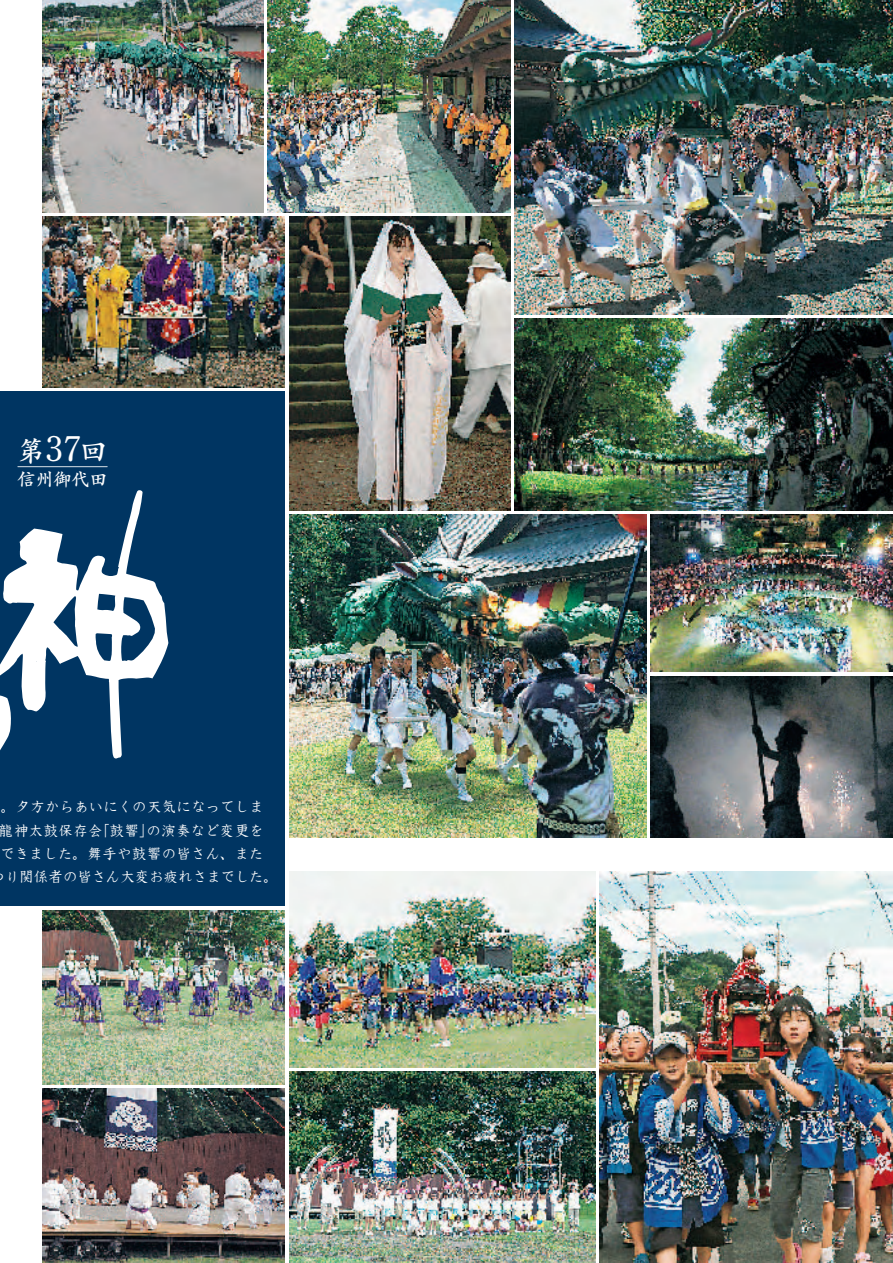
<style>
.page{position:relative;width:893px;height:1263px;background:#fff}
.page>*{position:absolute;margin:0;border:0;box-sizing:border-box;transform-origin:0 0}
.t1{font:34.05px "Futo Min A101 Pro Bold 90 pv RKSJ H";color:#fff}
.t2{font:27.6px "Greco Std DB 90 pv RKSJ H";color:#fff}
.t3{font:18px "Greco Std DB 90 pv RKSJ H";color:#fff}
.t4{font:14.85px/23.4px "DF Kyo Ka Sho Std W4 90 pv RKSJ H";letter-spacing:-.02em;color:#fff;text-align:right}
</style>
<div class="page">
<img style="left:514px;top:0;width:378px;height:315px">
<img style="left:514px;top:319px;width:378px;height:191px">
<img style="left:650px;top:515px;width:242px;height:157px">
<img style="left:289px;top:515px;width:357px;height:323px">
<img style="left:650px;top:676px;width:242px;height:162px">
<img style="left:599px;top:872px;width:293px;height:391px">
<img style="left:289px;top:872px;width:306px;height:195px">
<img style="left:289px;top:1072px;width:306px;height:191px">
<img style="left:42px;top:910px;width:243px;height:174px">
<img style="left:42px;top:1089px;width:243px;height:174px">
<img style="left:268px;top:0;width:242px;height:213px">
<img style="left:289px;top:217px;width:221px;height:293px">
<img style="left:42px;top:217px;width:243px;height:170px">
<img style="left:42px;top:0;width:221px;height:213px">
<div style="left:0;top:391px;width:285px;height:515px;background:#003562"></div>
<svg style="left:0;top:490px;width:168px;height:269px"></svg>
<hr style="left:17px;top:466px;width:91px;height:1px;background:#fff">
<h1 class="t1" style="left:45px;top:435px;width:38px">37</h1>
<h2 class="t2" style="left:17px;top:439px;width:29px">第</h2>
<p class="t3" style="left:17px;top:472px;width:92px">信州御代田</p>
<h2 class="t2" style="left:80px;top:439px;width:29px">回</h2>
<p class="t4" style="left:1px;top:797px;width:264px">。夕方からあいにくの天気になってしまの演奏など変更を</p>
<p class="t4" style="left:95px;top:820px;width:61px">「鼓響」</p>
<p class="t4" style="left:-1px;top:820px;width:105px">龍神太鼓保存会</p>
<p class="t4" style="left:0;top:844px;width:265px">できました。舞手や鼓響の皆さん、また</p>
<p class="t4" style="left:5px;top:867px;width:275px">り関係者の皆さん大変お疲れさまでした。</p>
</div>
